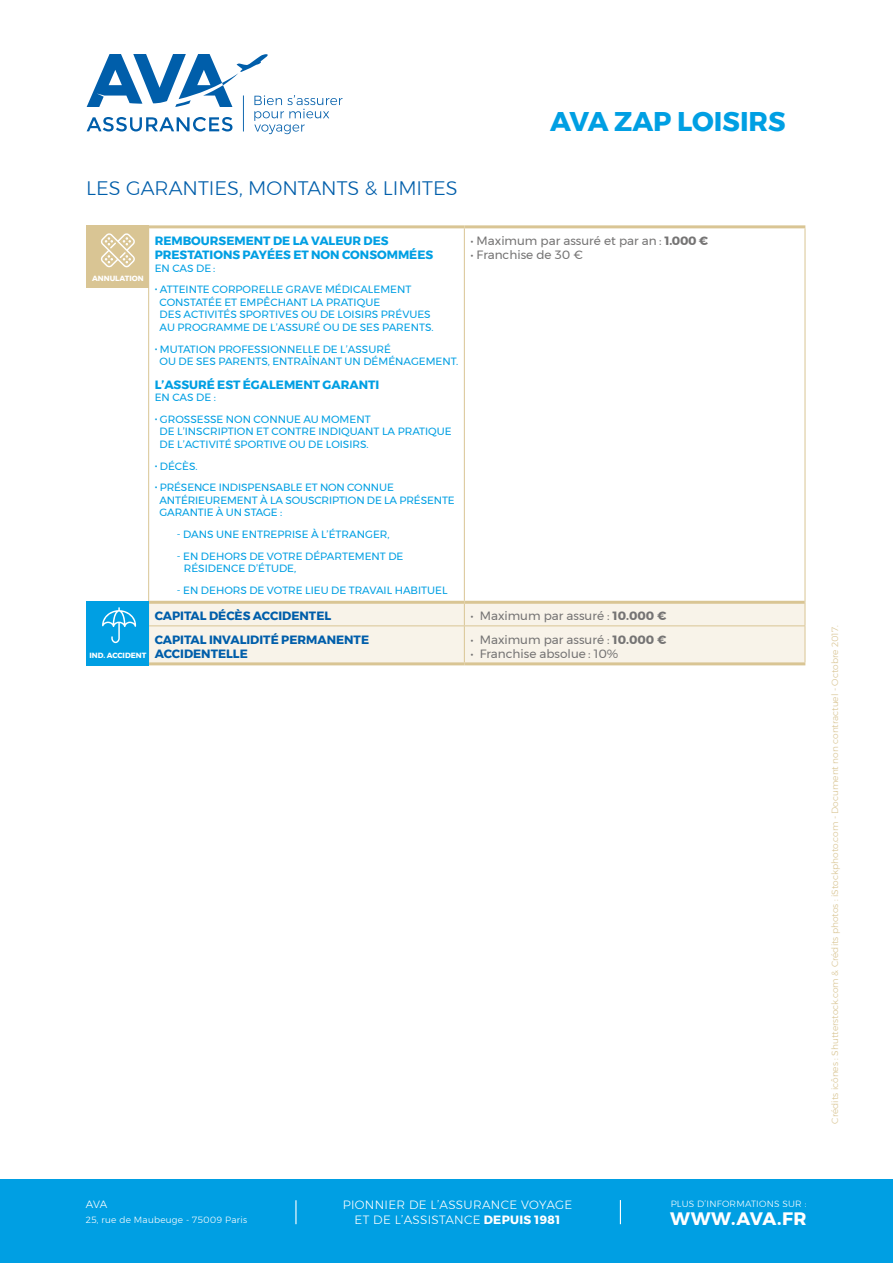
<style>
.page{position:relative;width:893px;height:1263px;background:#fff}
.page>*{position:absolute;margin:0;border:0;box-sizing:border-box;transform-origin:0 0}
.t1{font:700 27px "Montserrat";color:#009fe3}
.t2{font:300 19.5px "Montserrat";color:#005eaa}
.t3{font:700 18px "Montserrat";letter-spacing:.025em;color:#fff}
.t4{font:12px "Montserrat";color:#757474}
.t5{font:700 12px/14.4px "Montserrat";color:#009fe3}
.t6{font:700 12px/14.4px "Montserrat";color:#005eaa}
.t7{font:300 12px/15px "Montserrat";letter-spacing:.025em;color:#fff;text-align:center}
.t8{font:10.5px/12.6px "Montserrat";color:#009fe3}
.t9{font:300 10.5px "Montserrat";color:#fff}
.t10{font:300 9px "Montserrat";color:#d9c594}
.t11{font:300 9px "Montserrat";letter-spacing:.025em;color:#fff}
.t12{font:700 7.5px "Montserrat";color:#fff}
.s1{font-weight:700}
</style>
<div class="page">
<div style="left:0;top:1179px;width:893px;height:84px;background:#009fe3"></div>
<svg style="left:295px;top:1200px;width:1px;height:24px"></svg>
<svg style="left:620px;top:1200px;width:1px;height:24px"></svg>
<svg style="left:87px;top:54px;width:255px;height:80px"></svg>
<hr style="left:148px;top:228px;width:1px;height:374px;background:#d9c594">
<hr style="left:464px;top:228px;width:1px;height:373px;background:#d9c594">
<hr style="left:805px;top:228px;width:1px;height:374px;background:#d9c594">
<div style="left:149px;top:602px;width:657px;height:62px;background:#f8f3e9"></div>
<hr style="left:464px;top:626px;width:1px;height:36px;background:#d9c594">
<hr style="left:805px;top:626px;width:1px;height:36px;background:#d9c594">
<hr style="left:148px;top:625px;width:316px;height:1px;background:#d9c594">
<hr style="left:464px;top:625px;width:341px;height:1px;background:#d9c594">
<hr style="left:148px;top:225px;width:316px;height:3px;background:#d9c594">
<hr style="left:464px;top:225px;width:341px;height:3px;background:#d9c594">
<hr style="left:149px;top:601px;width:315px;height:3px;background:#d9c594">
<hr style="left:464px;top:601px;width:341px;height:3px;background:#d9c594">
<hr style="left:148px;top:662px;width:316px;height:3px;background:#d9c594">
<hr style="left:464px;top:662px;width:341px;height:3px;background:#d9c594">
<div style="left:87px;top:225px;width:62px;height:63px;background:#d9c594"></div>
<svg style="left:101px;top:233px;width:34px;height:35px"></svg>
<div style="left:87px;top:601px;width:62px;height:64px;background:#009fe3"></div>
<svg style="left:102px;top:607px;width:34px;height:36px"></svg>
<h1 class="t1" style="left:550px;top:100px;width:237px">AVA ZAP LOISIRS</h1>
<h2 class="t2" style="left:86px;top:174px;width:373px">LES GARANTIES, MONTANTS &amp; LIMITES</h2>
<p class="t5" style="left:155px;top:233px;width:280px">REMBOURSEMENT DE LA VALEUR DES<br>PRESTATIONS PAYÉES ET NON CONSOMMÉES</p>
<p class="t8" style="left:155px;top:261px;width:62px">EN CAS DE :</p>
<p class="t8" style="left:160px;top:283px;width:276px;text-indent:-5px">• ATTEINTE CORPORELLE GRAVE MÉDICALEMENT CONSTATÉE ET EMPÊCHANT LA PRATIQUE<br>DES ACTIVITÉS SPORTIVES OU DE LOISIRS PRÉVUES AU PROGRAMME DE L’ASSURÉ OU DE SES PARENTS.</p>
<p class="t8" style="left:160px;top:342px;width:300px;text-indent:-5px">• MUTATION PROFESSIONNELLE DE L’ASSURÉ<br>OU DE SES PARENTS, ENTRAÎNANT UN DÉMÉNAGEMENT.</p>
<p class="t5" style="left:155px;top:377px;width:226px">L’ASSURÉ EST ÉGALEMENT GARANTI</p>
<p class="t8" style="left:155px;top:391px;width:63px">EN CAS DE :</p>
<p class="t8" style="left:160px;top:413px;width:294px;text-indent:-5px">• GROSSESSE NON CONNUE AU MOMENT<br>DE L’INSCRIPTION ET CONTRE INDIQUANT LA PRATIQUE<br>DE L’ACTIVITÉ SPORTIVE OU DE LOISIRS.</p>
<p class="t8" style="left:155px;top:459px;width:45px">• DÉCÈS.</p>
<p class="t8" style="left:159px;top:481px;width:297px;text-indent:-5px">• PRÉSENCE INDISPENSABLE ET NON CONNUE<br>ANTÉRIEUREMENT À LA SOUSCRIPTION DE LA PRÉSENTE<br>GARANTIE À UN STAGE :</p>
<p class="t8" style="left:177px;top:528px;width:214px">- DANS UNE ENTREPRISE À L’ÉTRANGER,</p>
<p class="t8" style="left:184px;top:549px;width:221px;text-indent:-7px">- EN DEHORS DE VOTRE DÉPARTEMENT DE<br>RÉSIDENCE D’ÉTUDE,</p>
<p class="t8" style="left:177px;top:584px;width:272px">- EN DEHORS DE VOTRE LIEU DE TRAVAIL HABITUEL</p>
<p class="t12" style="left:92px;top:272px;width:53px">ANNULATION</p>
<p class="t4" style="left:470px;top:231px;width:239px">• Maximum par assuré et par an : <span class="s1">1.000 €</span></p>
<p class="t4" style="left:470px;top:245px;width:114px">• Franchise de 30 €</p>
<p class="t12" style="left:89px;top:649px;width:58px">IND. ACCIDENT</p>
<p class="t6" style="left:155px;top:608px;width:178px">CAPITAL DÉCÈS ACCIDENTEL</p>
<p class="t4" style="left:470px;top:606px;width:197px">• Maximum par assuré : <span class="s1">10.000 €</span></p>
<p class="t6" style="left:155px;top:632px;width:216px">CAPITAL INVALIDITÉ PERMANENTE<br>ACCIDENTELLE</p>
<p class="t4" style="left:470px;top:630px;width:197px">• Maximum par assuré : <span class="s1">10.000 €</span></p>
<p class="t4" style="left:470px;top:644px;width:149px">• Franchise absolue : 10%</p>
<p class="t10" style="left:828px;top:1123px;width:499px;rotate:-90deg">Crédits icônes : Shutterstock.com &amp; Crédits photos : iStockphoto.com - Document non contractuel - Octobre 2017.</p>
<p class="t9" style="left:86px;top:1197px;width:23px">AVA</p>
<p class="t11" style="left:86px;top:1213px;width:163px">25, rue de Maubeuge - 75009 Paris</p>
<p class="t7" style="left:343px;top:1197px;width:231px">PIONNIER DE L’ASSURANCE VOYAGE<br>ET DE L’ASSISTANCE <span class="s1">DEPUIS 1981</span></p>
<p class="t11" style="left:671px;top:1196px;width:137px">PLUS D’INFORMATIONS SUR :</p>
<h3 class="t3" style="left:670px;top:1204px;width:138px">WWW.AVA.FR</h3>
</div>
